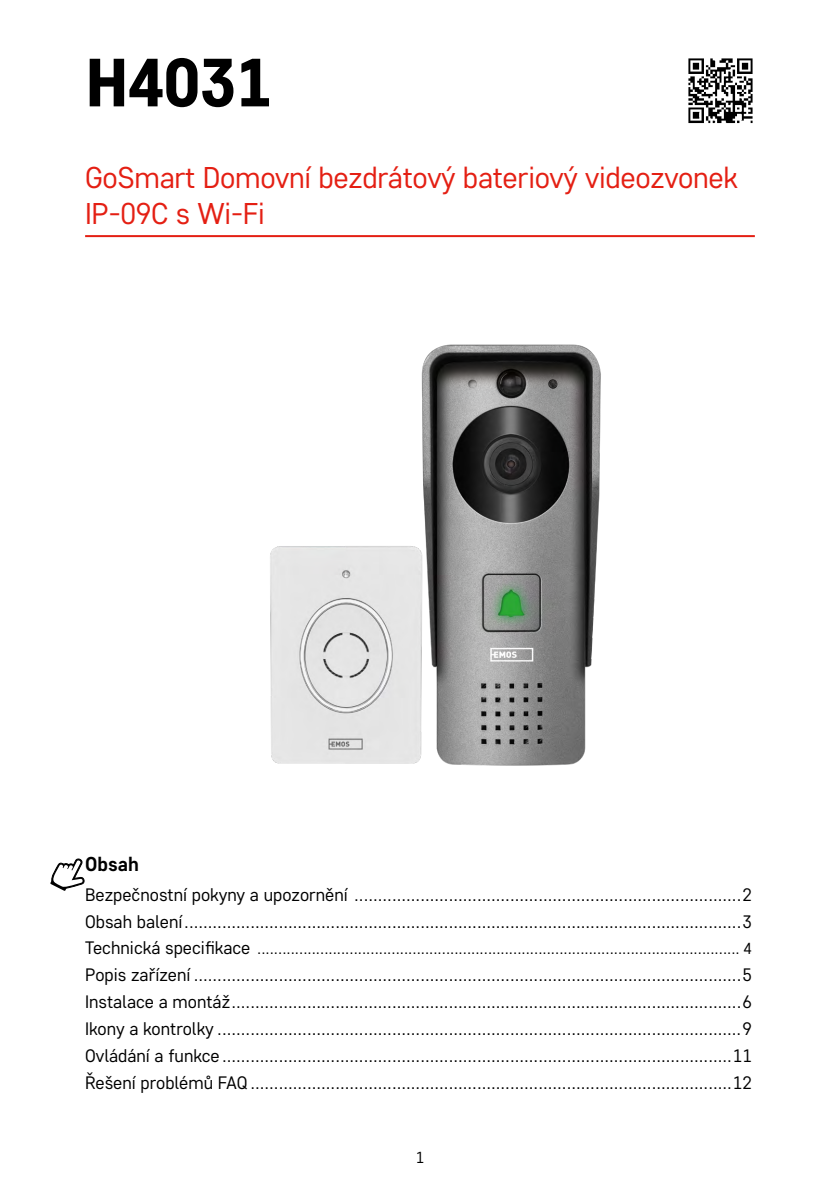
<style>
.page{position:relative;width:840px;height:1191px;background:#fff}
.page>*{position:absolute;margin:0;border:0;box-sizing:border-box;transform-origin:0 0}
.t1{font:800 68px "Core Sans D65";letter-spacing:-.02em;color:#000}
.t2{font:30px/36px "Core Sans D35";letter-spacing:-.01em;color:#e41f13}
.t3{font:700 20px "Core Sans D55";color:#000}
.t4{font:18px/26.8px "Core Sans D35";color:#000}
.t5{font:16px "Core Sans D35";color:#000}
.s1{font-size:18px}
</style>
<div class="page">
<hr style="left:85px;top:235px;width:669px;height:2px;background:#e41f13">
<img style="left:688px;top:58px;width:65px;height:66px">
<svg style="left:50px;top:858px;width:35px;height:33px"></svg>
<img style="left:270px;top:344px;width:331px;height:422px">
<h1 class="t1" style="left:85px;top:38px;width:189px">H4031</h1>
<h2 class="t2" style="left:85px;top:158px;width:653px">GoSmart Domovní bezdrátový bateriový videozvonek<br>IP-09C s Wi-Fi</h2>
<p class="t3" style="left:85px;top:851px;width:55px">Obsah</p>
<p class="t4" style="left:85px;top:880px;width:668px">Bezpečnostní pokyny a upozornění ..................................................................................2<br>Obsah balení......................................................................................................................3</p>
<p class="t5" style="left:85px;top:938px;width:668px"><span class="s1">Technická specifikace</span> ................................................................................................................... 4</p>
<p class="t4" style="left:85px;top:961px;width:668px;text-align:justify">Popis zařízení ....................................................................................................................5<br>Instalace a montáž............................................................................................................6<br>Ikony a kontrolky ...............................................................................................................9<br>Ovládání a funkce............................................................................................................11<br>Řešení problémů FAQ ......................................................................................................12</p>
<p class="t5" style="left:415px;top:1146px;width:10px">1</p>
</div>
